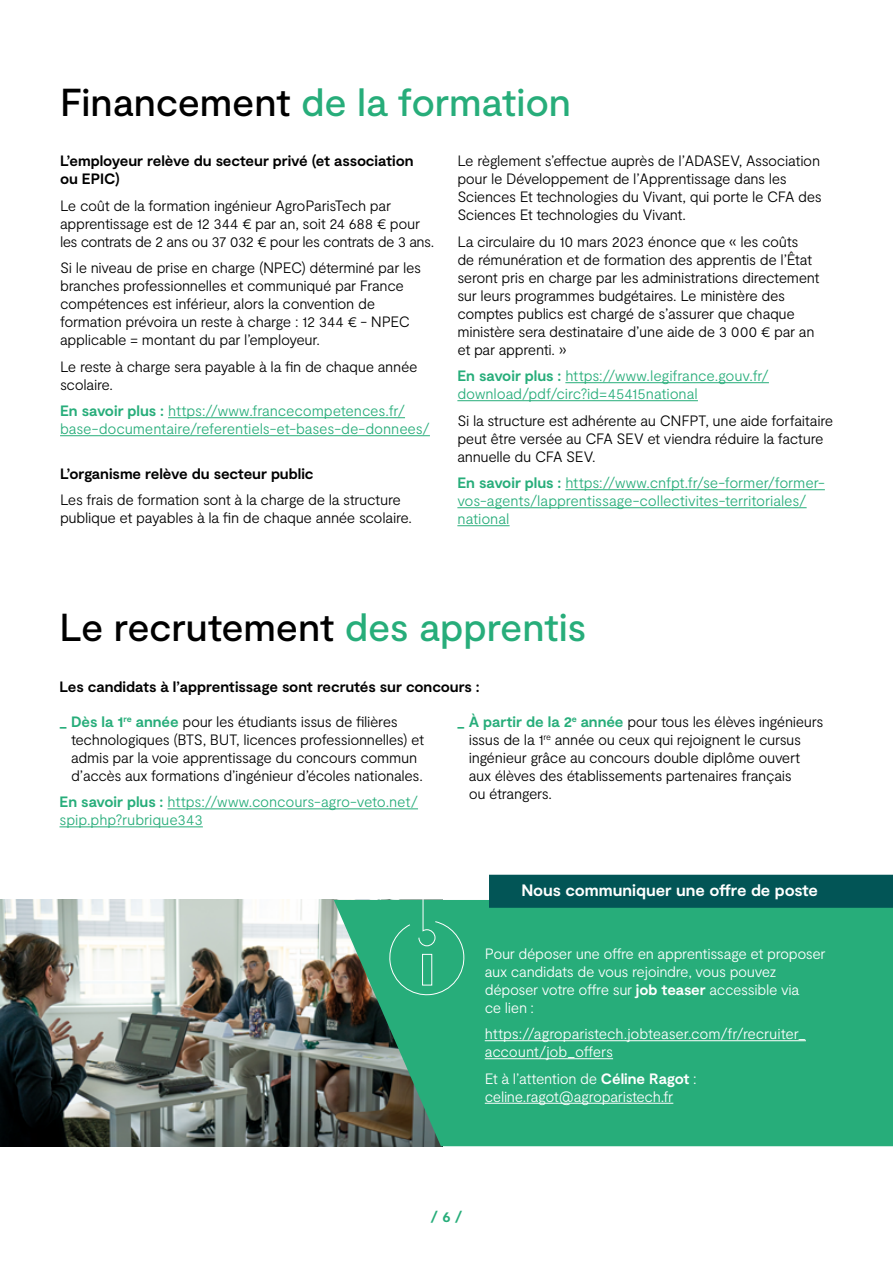
<style>
.page{position:relative;width:893px;height:1263px;background:#fff}
.page>*{position:absolute;margin:0;border:0;box-sizing:border-box;transform-origin:0 0}
.t1{font:500 39px "Moderat";letter-spacing:-.005em;color:#000}
.t2{font:500 39px "Moderat";letter-spacing:-.005em;color:#27ad7a}
.t3{font:700 16.5px "Moderat";letter-spacing:-.005em;color:#fff}
.t4{font:300 15px/18px "Moderat";letter-spacing:-.025em;color:#000}
.t5{font:300 15px/18px "Moderat";letter-spacing:-.01em;color:#27ad7a}
.t6{font:300 15px/18px "Moderat";letter-spacing:-.025em;color:#fff}
.t7{font:700 15px/18px "Moderat";letter-spacing:-.005em;color:#000}
.t8{font:700 15px "Moderat";color:#27ad7a}
.s1{color:#000}
.s2{font-weight:700}
.s3{color:#27ad7a}
.s4{font-weight:700;color:#27ad7a}
</style>
<div class="page">
<hr style="left:168px;top:417px;width:237px;height:1px;background:#27ad7a">
<hr style="left:60px;top:435px;width:370px;height:1px;background:#27ad7a">
<hr style="left:565px;top:382px;width:204px;height:1px;background:#27ad7a">
<hr style="left:457px;top:400px;width:241px;height:1px;background:#27ad7a">
<hr style="left:565px;top:489px;width:260px;height:1px;background:#27ad7a">
<hr style="left:457px;top:507px;width:350px;height:1px;background:#27ad7a">
<hr style="left:457px;top:525px;width:53px;height:1px;background:#27ad7a">
<img style="left:0;top:900px;width:334px;height:246px">
<svg style="left:334px;top:900px;width:559px;height:246px;fill:#27ad7a"></svg>
<hr style="left:485px;top:1040px;width:321px;height:1px;background:#fff">
<hr style="left:485px;top:1058px;width:128px;height:1px;background:#fff">
<hr style="left:485px;top:1103px;width:188px;height:1px;background:#fff">
<div style="left:489px;top:875px;width:404px;height:33px;background:#025556"></div>
<svg style="left:388px;top:899px;width:78px;height:98px"></svg>
<hr style="left:168px;top:808px;width:250px;height:1px;background:#27ad7a">
<hr style="left:60px;top:826px;width:143px;height:1px;background:#27ad7a">
<h1 class="t2" style="left:60px;top:80px;width:513px"><span class="s1">Financement</span> de la formation</h1>
<p class="t7" style="left:60px;top:153px;width:355px">L’employeur relève du secteur privé (et association ou EPIC)</p>
<p class="t4" style="left:60px;top:197px;width:376px">Le coût de la formation ingénieur AgroParisTech par apprentissage est de 12 344 € par an, soit 24 688 € pour les contrats de 2 ans ou 37 032 € pour les contrats de 3 ans.</p>
<p class="t4" style="left:60px;top:259px;width:362px">Si le niveau de prise en charge (NPEC) déterminé par les branches professionnelles et communiqué par France compétences est inférieur, alors la convention de formation prévoira un reste à charge : 12 344 € - NPEC applicable = montant du par l’employeur.</p>
<p class="t4" style="left:60px;top:358px;width:359px">Le reste à charge sera payable à la fin de chaque année scolaire.</p>
<p class="t5" style="left:60px;top:402px;width:371px"><span class="s2">En savoir plus :</span> https://www.francecompetences.fr/ base-documentaire/referentiels-et-bases-de-donnees/</p>
<p class="t7" style="left:60px;top:465px;width:255px">L’organisme relève du secteur public</p>
<p class="t4" style="left:60px;top:491px;width:353px">Les frais de formation sont à la charge de la structure publique et payables à la fin de chaque année scolaire.</p>
<p class="t4" style="left:457px;top:152px;width:366px">Le règlement s’effectue auprès de l’ADASEV, Association pour le Développement de l’Apprentissage dans les Sciences Et technologies du Vivant, qui porte le CFA des Sciences Et technologies du Vivant.</p>
<p class="t4" style="left:457px;top:233px;width:364px">La circulaire du 10 mars 2023 énonce que « les coûts<br>de rémunération et de formation des apprentis de l’Êtat seront pris en charge par les administrations directement sur leurs programmes budgétaires. Le ministère des comptes publics est chargé de s’assurer que chaque ministère sera destinataire d’une aide de 3 000 € par an et par apprenti. »</p>
<p class="t5" style="left:457px;top:367px;width:313px"><span class="s2">En savoir plus :</span> https://www.legifrance.gouv.fr/ download/pdf/circ?id=45415national</p>
<p class="t4" style="left:457px;top:412px;width:377px">Si la structure est adhérente au CNFPT, une aide forfaitaire peut être versée au CFA SEV et viendra réduire la facture annuelle du CFA SEV.</p>
<p class="t5" style="left:457px;top:474px;width:369px"><span class="s2">En savoir plus :</span> https://www.cnfpt.fr/se-former/former&shy;vos-agents/lapprentissage-collectivites-territoriales/ national</p>
<h1 class="t1" style="left:60px;top:605px;width:528px">Le recrutement <span class="s3">des apprentis</span></h1>
<p class="t7" style="left:60px;top:678px;width:421px">Les candidats à l’apprentissage sont recrutés sur concours :</p>
<p class="t4" style="left:71px;top:713px;width:355px;text-indent:-12px"><span class="s4">_ Dès la 1</span><sup>re</sup> <span class="s4">année</span> pour les étudiants issus de filières technologiques (BTS, BUT, licences professionnelles) et admis par la voie apprentissage du concours commun d’accès aux formations d’ingénieur d’écoles nationales.</p>
<p class="t5" style="left:60px;top:793px;width:360px"><span class="s2">En savoir plus :</span> https://www.concours-agro-veto.net/ spip.php?rubrique343</p>
<p class="t4" style="left:469px;top:713px;width:356px;text-indent:-12px"><span class="s4">_ À partir de la 2</span><sup>e</sup> <span class="s4">année</span> pour tous les élèves ingénieurs issus de la 1<sup>re</sup> année ou ceux qui rejoignent le cursus ingénieur grâce au concours double diplôme ouvert aux élèves des établissements partenaires français<br>ou étrangers.</p>
<p class="t3" style="left:521px;top:881px;width:298px">Nous communiquer une offre de poste</p>
<p class="t6" style="left:485px;top:945px;width:342px">Pour déposer une offre en apprentissage et proposer aux candidats de vous rejoindre, vous pouvez déposer votre offre sur <span class="s2">job teaser</span> accessible via<br>ce lien :</p>
<p class="t6" style="left:485px;top:1025px;width:323px">https://agroparistech.jobteaser.com/fr/recruiter_ account/job_offers</p>
<p class="t6" style="left:485px;top:1070px;width:213px">Et à l’attention de <span class="s2">Céline Ragot</span> : celine.ragot@agroparistech.fr</p>
<p class="t8" style="left:431px;top:1208px;width:33px">/ 6 /</p>
</div>
